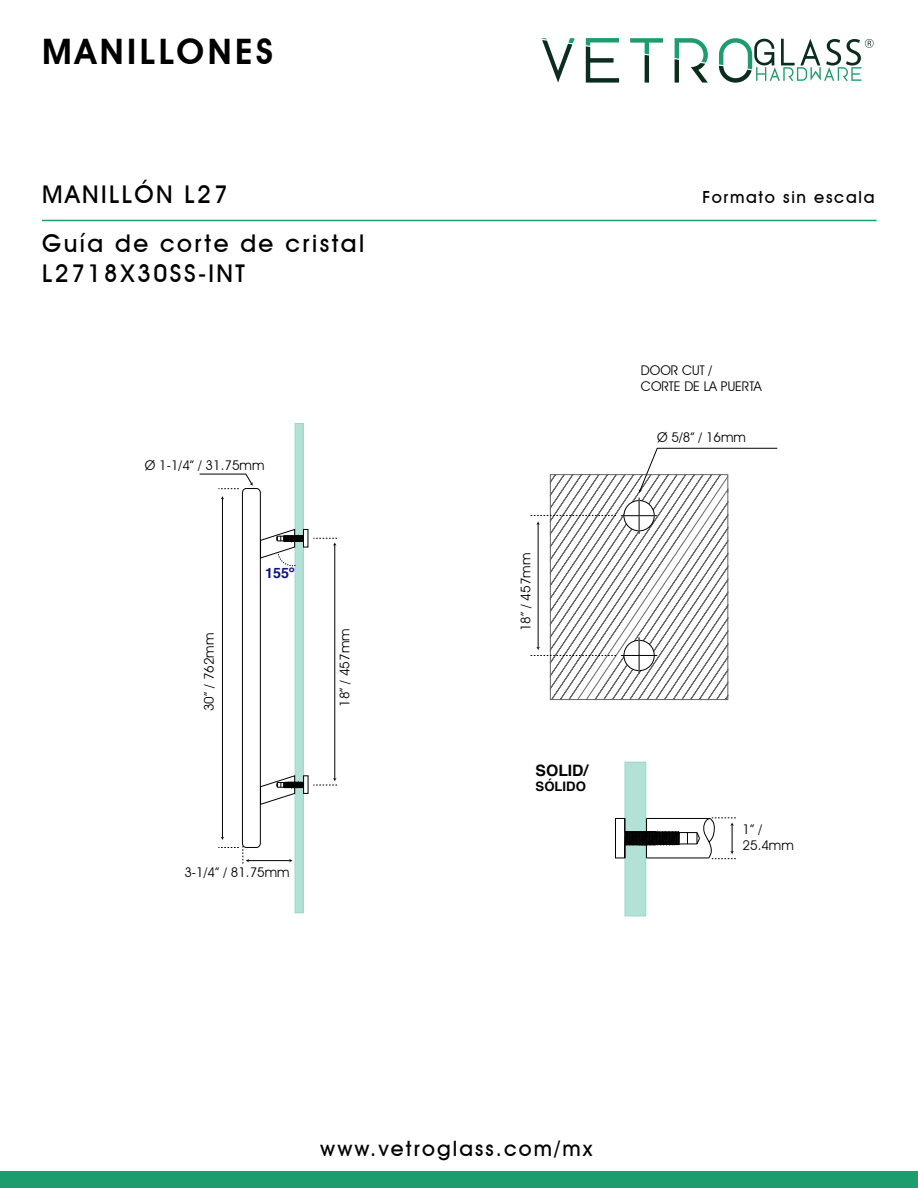
<style>
.page{position:relative;width:918px;height:1188px;background:#fff}
.page>*{position:absolute;margin:0;border:0;box-sizing:border-box;transform-origin:0 0}
.t1{font:600 35.1px "Avant Garde IT Cby BT";letter-spacing:.1em;color:#000}
.t2{font:500 24.45px/30px "Avant Garde IT Cby BT";letter-spacing:.1em;color:#000}
.t3{font:500 21.15px "Avant Garde IT Cby BT";letter-spacing:.1em;color:#000}
.t4{font:500 16.65px "Avant Garde IT Cby BT";letter-spacing:.1em;color:#000}
.t5{font:700 15.75px "Helvetica";color:#000}
.t6{font:700 14.25px "Helvetica";color:#111183}
.t7{font:13.35px/16px "Avant Garde IT Cby BT";color:#000}
.t8{font:700 13.05px "Helvetica";color:#000}
</style>
<div class="page">
<div style="left:0;top:1171px;width:917px;height:17px;background:#1d9c6d"></div>
<svg style="left:541px;top:38px;width:34px;height:45px"></svg>
<svg style="left:586px;top:38px;width:33px;height:45px"></svg>
<svg style="left:630px;top:38px;width:33px;height:45px"></svg>
<svg style="left:675px;top:38px;width:33px;height:45px"></svg>
<svg style="left:719px;top:38px;width:155px;height:45px"></svg>
<div style="left:295px;top:423px;width:8px;height:490px;background:#b4e1d5"></div>
<div style="left:295px;top:423px;width:9px;height:490px;border:1px solid #6fc6b6"></div>
<hr style="left:335px;top:545px;width:1px;height:234px;background:#000">
<svg style="left:313px;top:538px;width:24px;height:8px"></svg>
<svg style="left:313px;top:778px;width:24px;height:8px"></svg>
<svg style="left:531px;top:448px;width:247px;height:252px"></svg>
<svg style="left:199px;top:474px;width:105px;height:390px"></svg>
<div style="left:625px;top:762px;width:21px;height:154px;background:#b4e1d5"></div>
<div style="left:625px;top:762px;width:21px;height:154px;border:1px solid #6fc6b6"></div>
<div style="left:615px;top:818px;width:10px;height:40px;border:1px solid #000"></div>
<svg style="left:624px;top:818px;width:112px;height:41px"></svg>
<h1 class="t1" style="left:42px;top:30px;width:233px">MANILLONES</h1>
<h2 class="t2" style="left:42px;top:179px;width:187px">MANILLÓN L27</h2>
<h2 class="t2" style="left:42px;top:229px;width:324px">Guía de corte de cristal<br>L2718X30SS-INT</h2>
<p class="t7" style="left:145px;top:457px;width:121px">Ø 1-1/4” / 31.75mm</p>
<p class="t6" style="left:265px;top:562px;width:31px">155º</p>
<p class="t7" style="left:201px;top:711px;width:80px;rotate:-90deg">30” / 762mm</p>
<p class="t7" style="left:337px;top:707px;width:80px;rotate:-90deg">18” / 457mm</p>
<p class="t7" style="left:184px;top:864px;width:107px">3-1/4” / 81.75mm</p>
<p class="t4" style="left:703px;top:187px;width:173px">Formato sin escala</p>
<p class="t7" style="left:518px;top:631px;width:80px;rotate:-90deg">18” / 457mm</p>
<p class="t7" style="left:641px;top:362px;width:122px">DOOR CUT /<br>CORTE DE LA PUERTA</p>
<p class="t7" style="left:657px;top:429px;width:90px">Ø 5/8” / 16mm</p>
<p class="t5" style="left:536px;top:757px;width:54px">SOLID/</p>
<p class="t8" style="left:536px;top:776px;width:52px">SÓLIDO</p>
<p class="t7" style="left:743px;top:821px;width:53px">1” /<br>25.4mm</p>
<h3 class="t3" style="left:320px;top:1135px;width:274px">www.vetroglass.com/mx</h3>
</div>
